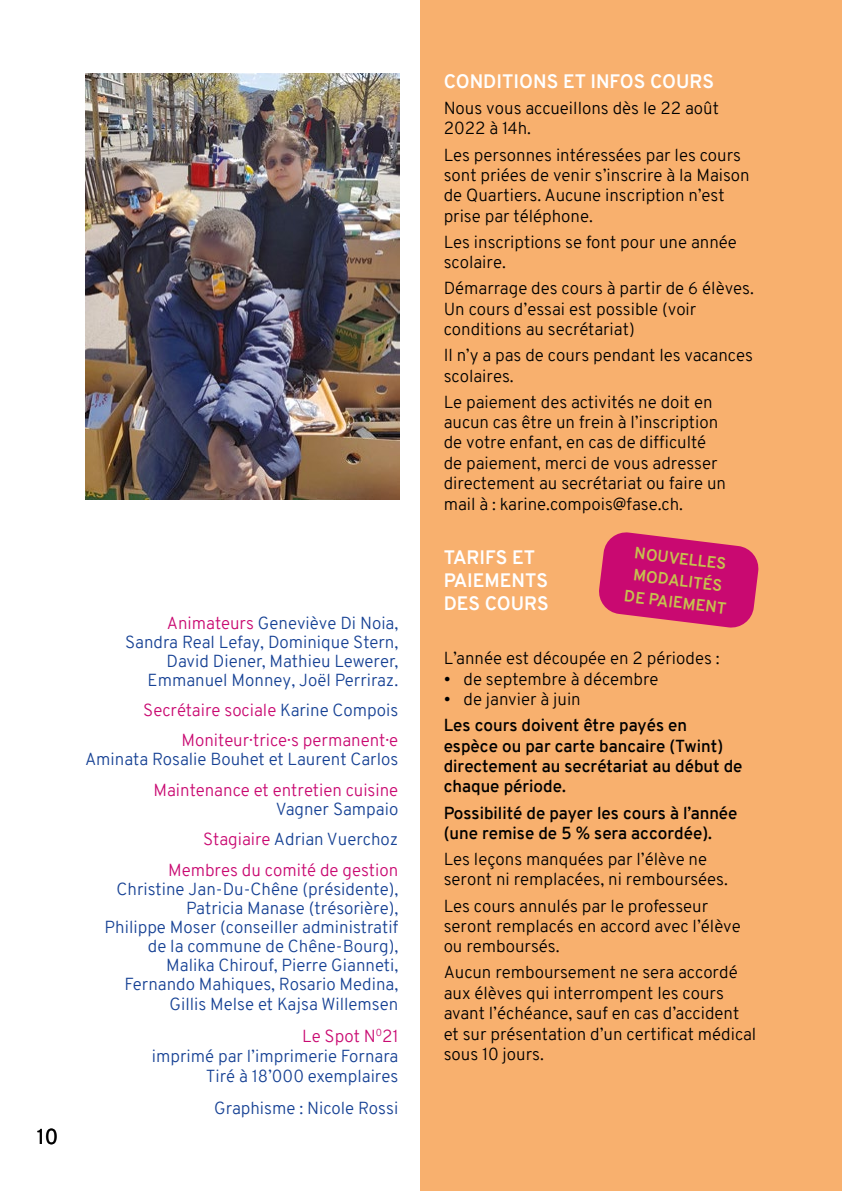
<style>
.page{position:relative;width:842px;height:1191px;background:#fff}
.page>*{position:absolute;margin:0;border:0;box-sizing:border-box;transform-origin:0 0}
.t1{font:21px "Overpass";color:#000}
.t2{font:700 19px/22.8px "Overpass";color:#fff}
.t3{font:300 17px/20.4px "Overpass";color:#000}
.t4{font:300 17px/19.2px "Overpass";color:#164194;text-align:right}
.t5{font:600 17px/20.4px "Overpass";color:#000}
.t6{font:300 17px/30.4px "Overpass";color:#c90971;text-align:right}
.t7{font:700 16px/22px "Overpass";color:#c5c14e;text-align:center}
.s1{color:#c90971}
.s2{color:#164194}
</style>
<div class="page">
<div style="left:421px;top:0;width:421px;height:1191px;background:#f8b06e"></div>
<img style="left:85px;top:74px;width:315px;height:425px">
<svg style="left:599px;top:532px;width:160px;height:96px"></svg>
<p class="t1" style="left:37px;top:1122px;width:23px">10</p>
<p class="t4" style="left:125px;top:613px;width:275px"><span class="s1">Animateurs</span> Geneviève Di Noia, Sandra Real Lefay, Dominique Stern, David Diener, Mathieu Lewerer, Emmanuel Monney, Joël Perriraz.</p>
<p class="t6" style="left:143px;top:695px;width:256px">Secrétaire sociale <span class="s2">Karine Compois<br></span>Moniteur·trice·s permanent·e</p>
<p class="t4" style="left:85px;top:750px;width:315px">Aminata Rosalie Bouhet et Laurent Carlos</p>
<p class="t6" style="left:153px;top:774px;width:246px">Maintenance et entretien cuisine</p>
<p class="t6" style="left:168px;top:793px;width:232px"><span class="s2">Vagner Sampaio<br></span>Stagiaire <span class="s2">Adrian Vuerchoz<br></span>Membres du comité de gestion</p>
<p class="t4" style="left:105px;top:879px;width:295px">Christine Jan-Du-Chêne (présidente), Patricia Manase (trésorière),<br>Philippe Moser (conseiller administratif de la commune de Chêne-Bourg), Malika Chirouf, Pierre Gianneti, Fernando Mahiques, Rosario Medina, Gillis Melse et Kajsa Willemsen</p>
<p class="t4" style="left:152px;top:1025px;width:248px;line-height:20.4px"><span class="s1">Le Spot N</span><sup>0</sup><span class="s1">21<br></span>imprimé par l’imprimerie Fornara<br>Tiré à 18’000 exemplaires</p>
<p class="t4" style="left:214px;top:1098px;width:186px">Graphisme : Nicole Rossi</p>
<p class="t2" style="left:444px;top:70px;width:272px">CONDITIONS ET INFOS COURS</p>
<p class="t3" style="left:444px;top:98px;width:277px">Nous vous accueillons dès le 22 août<br>2022 à 14h.</p>
<p class="t3" style="left:444px;top:144px;width:308px">Les personnes intéressées par les cours sont priées de venir s’inscrire à la Maison de Quartiers. Aucune inscription n’est prise par téléphone.</p>
<p class="t3" style="left:444px;top:232px;width:295px">Les inscriptions se font pour une année scolaire.</p>
<p class="t3" style="left:444px;top:278px;width:312px">Démarrage des cours à partir de 6 élèves.<br>Un cours d’essai est possible (voir conditions au secrétariat)</p>
<p class="t3" style="left:444px;top:345px;width:311px">Il n’y a pas de cours pendant les vacances scolaires.</p>
<p class="t3" style="left:444px;top:392px;width:284px">Le paiement des activités ne doit en aucun cas être un frein à l’inscription de votre enfant, en cas de difficulté de paiement, merci de vous adresser directement au secrétariat ou faire un mail à : karine.compois@fase.ch.</p>
<p class="t2" style="left:444px;top:546px;width:107px">TARIFS ET<br>PAIEMENTS<br>DES COURS</p>
<p class="t7" style="left:631px;top:541px;width:104px;rotate:7deg">NOUVELLES<br>MODALITÉS<br>DE PAIEMENT</p>
<p class="t3" style="left:444px;top:648px;width:277px">L’année est découpée en 2 périodes :</p>
<p class="t3" style="left:444px;top:669px;width:216px">• de septembre à décembre</p>
<p class="t3" style="left:444px;top:689px;width:139px">• de janvier à juin</p>
<p class="t5" style="left:444px;top:715px;width:300px">Les cours doivent être payés en espèce ou par carte bancaire (Twint) directement au secrétariat au début de chaque période.</p>
<p class="t5" style="left:444px;top:802px;width:295px">Possibilité de payer les cours à l’année (une remise de 5 % sera accordée).</p>
<p class="t3" style="left:444px;top:849px;width:286px">Les leçons manquées par l’élève ne seront ni remplacées, ni remboursées.</p>
<p class="t3" style="left:444px;top:895px;width:299px">Les cours annulés par le professeur seront remplacés en accord avec l’élève ou remboursés.</p>
<p class="t3" style="left:444px;top:962px;width:314px">Aucun remboursement ne sera accordé aux élèves qui interrompent les cours avant l’échéance, sauf en cas d’accident et sur présentation d’un certificat médical sous 10 jours.</p>
</div>
